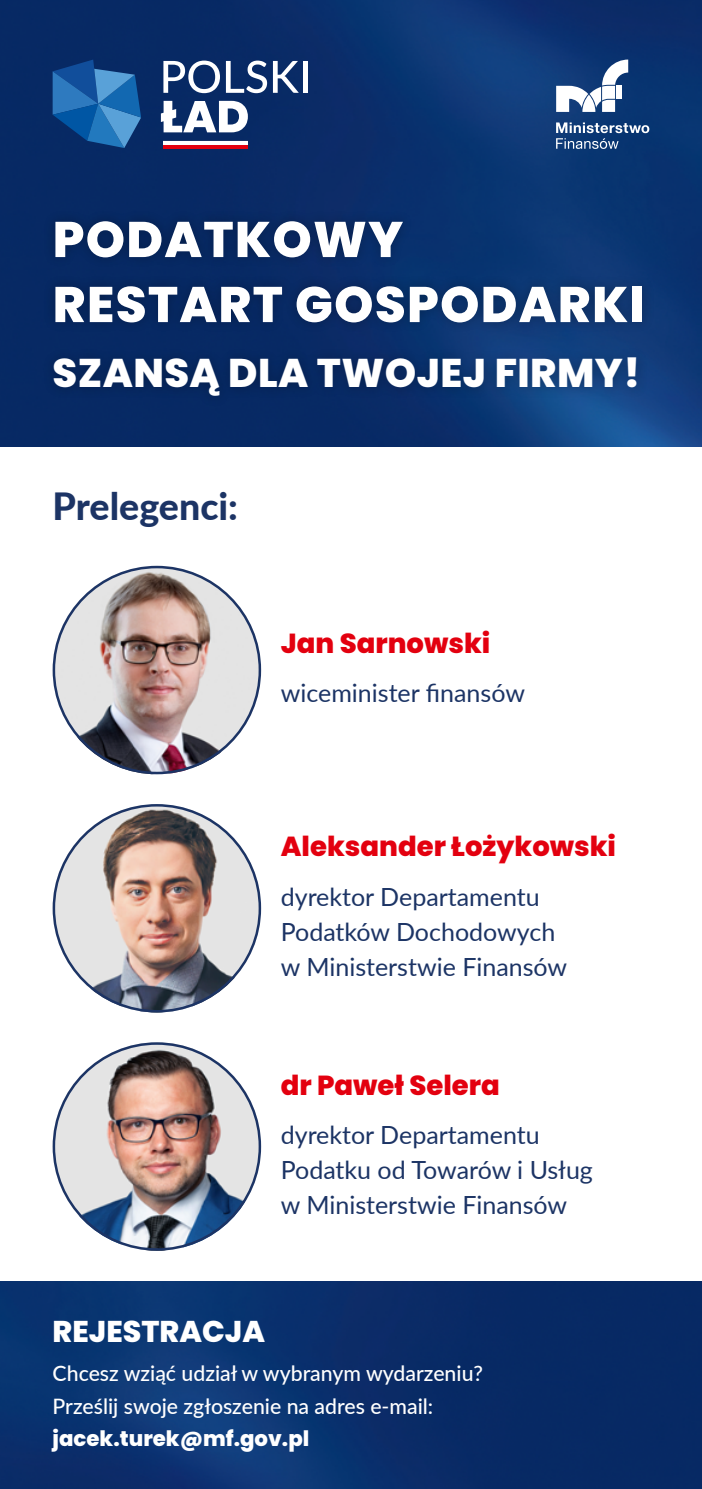
<style>
.page{position:relative;width:702px;height:1489px;background:#fff}
.page>*{position:absolute;margin:0;border:0;box-sizing:border-box;transform-origin:0 0}
.t1{font:800 50px/65px "Poppins";letter-spacing:.025em;color:#fff}
.t2{font:800 40px "Poppins";letter-spacing:.01em;color:#fff}
.t3{font:800 37.5px "Lato";color:#1c3465}
.t4{font:800 30px "Poppins";color:#fff}
.t5{font:800 27.5px "Poppins";color:#e3000f}
.t6{font:25px/35px "Lato";color:#1c3465}
.t7{font:500 21.25px/32.5px "Lato";color:#fff}
.t8{font:800 21.25px "Poppins";color:#fff}
</style>
<div class="page">
<img style="left:0;top:0;width:702px;height:1488px">
<div style="left:0;top:446px;width:702px;height:834px;background:#fff"></div>
<div style="left:42px;top:209px;width:613px;height:199px;background:#000;opacity:.25"></div>
<img style="left:53px;top:566px;width:208px;height:208px;border-radius:104px">
<img style="left:53px;top:805px;width:208px;height:207px">
<img style="left:53px;top:1042px;width:208px;height:208px;border-radius:104px">
<svg style="left:53px;top:60px;width:88px;height:88px;background:#1f61a3"></svg>
<svg style="left:161px;top:101px;width:87px;height:31px"></svg>
<hr style="left:163px;top:140px;width:84px;height:2px;background:#1c3465">
<hr style="left:163px;top:142px;width:84px;height:3px;background:#fff">
<hr style="left:163px;top:145px;width:84px;height:4px;background:#e3000f">
<svg style="left:163px;top:61px;width:57px;height:32px"></svg>
<svg style="left:226px;top:61px;width:41px;height:32px"></svg>
<svg style="left:273px;top:61px;width:26px;height:32px"></svg>
<div style="left:302px;top:61px;width:5px;height:32px;background:#fff"></div>
<svg style="left:556px;top:122px;width:93px;height:27px;background:#456794"></svg>
<svg style="left:556px;top:60px;width:72px;height:52px"></svg>
<h1 class="t1" style="left:53px;top:207px;width:594px">PODATKOWY<br>RESTART GOSPODARKI</h1>
<h2 class="t2" style="left:53px;top:350px;width:589px">SZANSĄ DLA TWOJEJ FIRMY!</h2>
<h3 class="t3" style="left:53px;top:478px;width:187px">Prelegenci:</h3>
<p class="t5" style="left:281px;top:627px;width:211px">Jan Sarnowski</p>
<p class="t6" style="left:281px;top:674px;width:246px">wiceminister finansów</p>
<p class="t5" style="left:281px;top:830px;width:337px">Aleksander Łożykowski</p>
<p class="t6" style="left:281px;top:877px;width:288px">dyrektor Departamentu<br>Podatków Dochodowych w Ministerstwie Finansów</p>
<p class="t5" style="left:281px;top:1068px;width:220px">dr Paweł Selera</p>
<p class="t6" style="left:281px;top:1116px;width:313px">dyrektor Departamentu<br>Podatku od Towarów i Usług w Ministerstwie Finansów</p>
<p class="t4" style="left:53px;top:1313px;width:214px">REJESTRACJA</p>
<p class="t7" style="left:53px;top:1356px;width:432px">Chcesz wziąć udział w wybranym wydarzeniu?<br>Prześlij swoje zgłoszenie na adres e-mail:</p>
<p class="t8" style="left:53px;top:1426px;width:258px">jacek.turek@mf.gov.pl</p>
</div>
